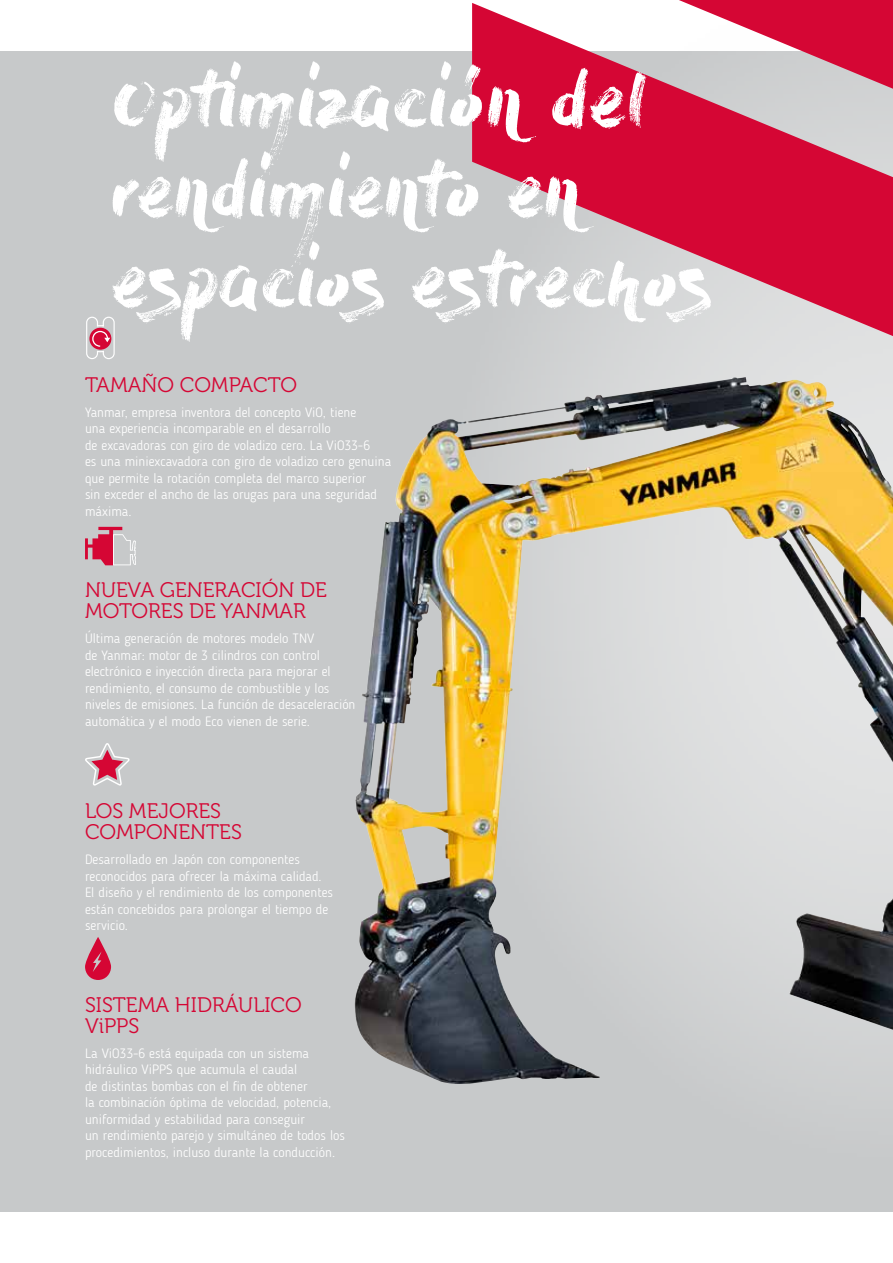
<style>
.page{position:relative;width:893px;height:1263px;background:#fff}
.page>*{position:absolute;margin:0;border:0;box-sizing:border-box;transform-origin:0 0}
.t1{font:75px/90px "Dry Brush";letter-spacing:-.015em;color:#fff}
.t2{font:21px/21px "Museo 300";color:#d50634}
.t3{font:300 13.5px/16.5px "Blogger Sans";color:#fff}
</style>
<div class="page">
<div style="left:0;top:51px;width:893px;height:1161px;background:#c7c9ca"></div>
<svg style="left:567px;top:336px;width:326px;height:704px;background:#c3bba7"></svg>
<svg style="left:679px;top:0;width:214px;height:3px"></svg>
<svg style="left:472px;top:3px;width:421px;height:333px;fill:#d50634"></svg>
<img style="left:354px;top:377px;width:391px;height:707px">
<svg style="left:85px;top:937px;width:26px;height:43px"></svg>
<svg style="left:85px;top:527px;width:51px;height:38px"></svg>
<svg style="left:86px;top:317px;width:29px;height:42px"></svg>
<svg style="left:85px;top:743px;width:45px;height:42px"></svg>
<h1 class="t1" style="left:111px;top:55px;width:605px">Optimización del rendimiento en espacios estrechos</h1>
<h2 class="t2" style="left:85px;top:374px;width:213px">TAMAÑO COMPACTO</h2>
<p class="t3" style="left:85px;top:404px;width:308px">Yanmar, empresa inventora del concepto ViO, tiene<br>una experiencia incomparable en el desarrollo<br>de excavadoras con giro de voladizo cero. La ViO33-6<br>es una miniexcavadora con giro de voladizo cero genuina que permite la rotación completa del marco superior<br>sin exceder el ancho de las orugas para una seguridad máxima.</p>
<h2 class="t2" style="left:85px;top:580px;width:243px">NUEVA GENERACIÓN DE<br>MOTORES DE YANMAR</h2>
<p class="t3" style="left:85px;top:630px;width:272px">Última generación de motores modelo TNV<br>de Yanmar: motor de 3 cilindros con control electrónico e inyección directa para mejorar el rendimiento, el consumo de combustible y los niveles de emisiones. La función de desaceleración automática y el modo Eco vienen de serie.</p>
<h2 class="t2" style="left:85px;top:801px;width:158px">LOS MEJORES<br>COMPONENTES</h2>
<p class="t3" style="left:85px;top:851px;width:249px">Desarrollado en Japón con componentes reconocidos para ofrecer la máxima calidad.<br>El diseño y el rendimiento de los componentes están concebidos para prolongar el tiempo de servicio.</p>
<h2 class="t2" style="left:85px;top:994px;width:218px">SISTEMA HIDRÁULICO<br>ViPPS</h2>
<p class="t3" style="left:85px;top:1045px;width:261px">La ViO33-6 está equipada con un sistema hidráulico ViPPS que acumula el caudal<br>de distintas bombas con el fin de obtener<br>la combinación óptima de velocidad, potencia, uniformidad y estabilidad para conseguir<br>un rendimiento parejo y simultáneo de todos los procedimientos, incluso durante la conducción.</p>
</div>
